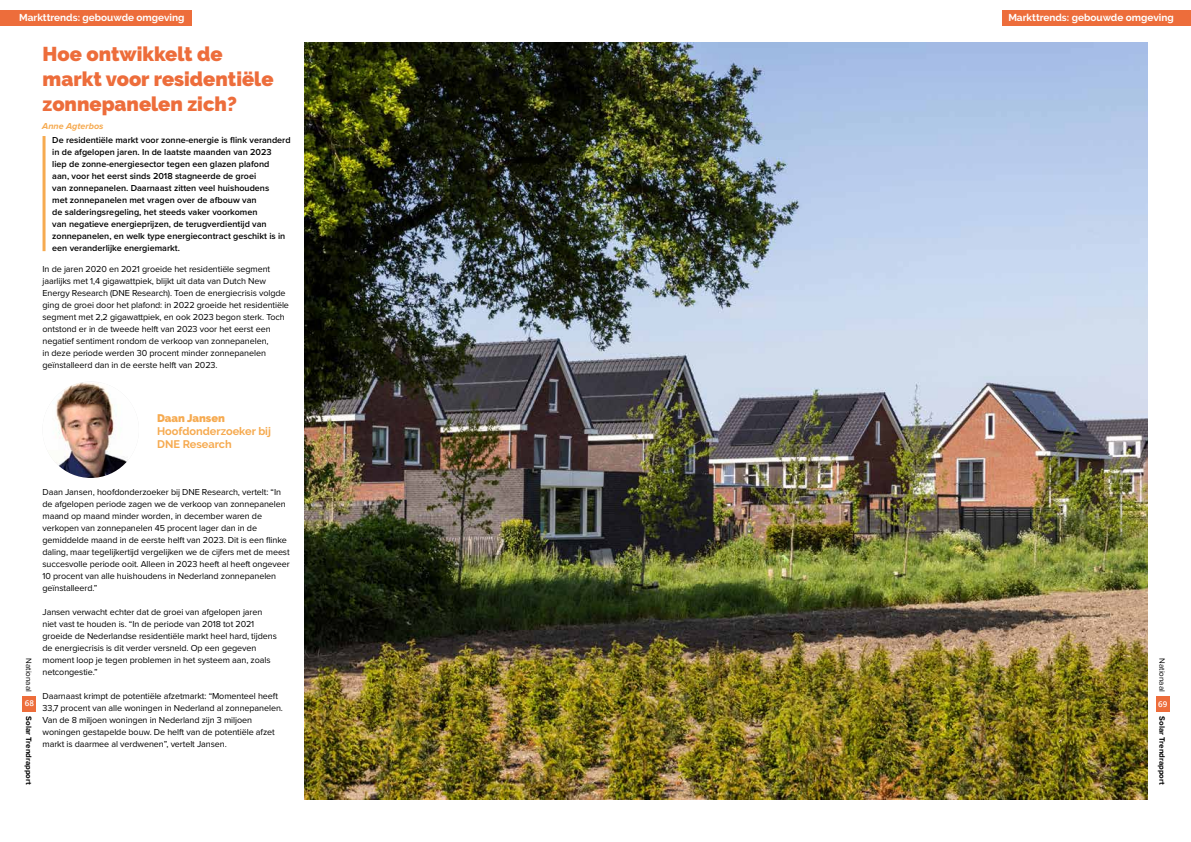
<style>
.page{position:relative;width:1191px;height:842px;background:#fff}
.page>*{position:absolute;margin:0;border:0;box-sizing:border-box;transform-origin:0 0}
.t1{font:900 20px/25px "Raleway";color:#ed6d3b}
.t2{font:700 11px/13px "Raleway";color:#f6aa50}
.t3{font:900 11px "Raleway";color:#f6aa50}
.t4{font:700 10px "Raleway";color:#fff}
.t5{font:9px/12px "Proxima Nova";letter-spacing:-.01em;color:#000}
.t6{font:600 9px/12px "Proxima Nova";color:#000}
.t7{font:italic 700 9px "Proxima Nova";color:#f6aa50}
.t8{font:700 8px "Proxima Nova";color:#000}
.t9{font:8px "Proxima Nova";color:#000}
.t10{font:600 8px "Open Sans";color:#fff}
</style>
<div class="page">
<div style="left:23px;top:696px;width:13px;height:15px;background:#ed6d3b"></div>
<div style="left:1156px;top:696px;width:13px;height:15px;background:#ed6d3b"></div>
<hr style="left:43px;top:136px;width:3px;height:115px;background:#f6aa50">
<img style="left:305px;top:43px;width:842px;height:756px">
<img style="left:42px;top:381px;width:97px;height:97px;border-radius:48px">
<div style="left:0;top:10px;width:191px;height:15px;background:#ed6d3b"></div>
<div style="left:1002px;top:10px;width:189px;height:15px;background:#ed6d3b"></div>
<p class="t4" style="left:19px;top:12px;width:167px">Markttrends: gebouwde omgeving</p>
<p class="t4" style="left:1008px;top:12px;width:167px">Markttrends: gebouwde omgeving</p>
<h1 class="t1" style="left:43px;top:42px;width:232px">Hoe ontwikkelt de markt voor residentiële zonnepanelen zich?</h1>
<p class="t6" style="left:52px;top:134px;width:240px">De residentiële markt voor zonne-energie is flink veranderd in de afgelopen jaren. In de laatste maanden van 2023<br>liep de zonne-energiesector tegen een glazen plafond<br>aan, voor het eerst sinds 2018 stagneerde de groei<br>van zonnepanelen. Daarnaast zitten veel huishoudens<br>met zonnepanelen met vragen over de afbouw van<br>de salderingsregeling, het steeds vaker voorkomen<br>van negatieve energieprijzen, de terugverdientijd van zonnepanelen, en welk type energiecontract geschikt is in een veranderlijke energiemarkt.</p>
<p class="t7" style="left:42px;top:119px;width:63px">Anne Agterbos</p>
<p class="t5" style="left:43px;top:263px;width:248px">In de jaren 2020 en 2021 groeide het residentiële segment jaarlijks met 1,4 gigawattpiek, blijkt uit data van Dutch New Energy Research (DNE Research). Toen de energiecrisis volgde ging de groei door het plafond: in 2022 groeide het residentiële segment met 2,2 gigawattpiek, en ook 2023 begon sterk. Toch ontstond er in de tweede helft van 2023 voor het eerst een negatief sentiment rondom de verkoop van zonnepanelen,<br>in deze periode werden 30 procent minder zonnepanelen geïnstalleerd dan in de eerste helft van 2023.</p>
<p class="t3" style="left:157px;top:412px;width:69px">Daan Jansen</p>
<p class="t2" style="left:157px;top:425px;width:115px">Hoofdonderzoeker bij<br>DNE Research</p>
<p class="t9" style="left:35px;top:658px;width:35px;rotate:90deg">Nationaal</p>
<p class="t8" style="left:35px;top:716px;width:70px;rotate:90deg">Solar Trendrapport</p>
<p class="t10" style="left:25px;top:698px;width:11px">68</p>
<p class="t5" style="left:42px;top:486px;width:249px">Daan Jansen, hoofdonderzoeker bij DNE Research, vertelt: “In de afgelopen periode zagen we de verkoop van zonnepanelen maand op maand minder worden, in december waren de verkopen van zonnepanelen 45 procent lager dan in de gemiddelde maand in de eerste helft van 2023. Dit is een flinke daling, maar tegelijkertijd vergelijken we de cijfers met de meest succesvolle periode ooit. Alleen in 2023 heeft al heeft ongeveer 10 procent van alle huishoudens in Nederland zonnepanelen geïnstalleerd.”</p>
<p class="t5" style="left:42px;top:606px;width:236px">Jansen verwacht echter dat de groei van afgelopen jaren niet vast te houden is. “In de periode van 2018 tot 2021 groeide de Nederlandse residentiële markt heel hard, tijdens de energiecrisis is dit verder versneld. Op een gegeven moment loop je tegen problemen in het systeem aan, zoals netcongestie.”</p>
<p class="t5" style="left:42px;top:690px;width:242px">Daarnaast krimpt de potentiële afzetmarkt: “Momenteel heeft 33,7 procent van alle woningen in Nederland al zonnepanelen.<br>Van de 8 miljoen woningen in Nederland zijn 3 miljoen woningen gestapelde bouw. De helft van de potentiële afzet markt is daarmee al verdwenen”, vertelt Jansen.</p>
<p class="t9" style="left:1168px;top:658px;width:35px;rotate:90deg">Nationaal</p>
<p class="t8" style="left:1168px;top:716px;width:70px;rotate:90deg">Solar Trendrapport</p>
<p class="t10" style="left:1158px;top:698px;width:11px">69</p>
</div>
